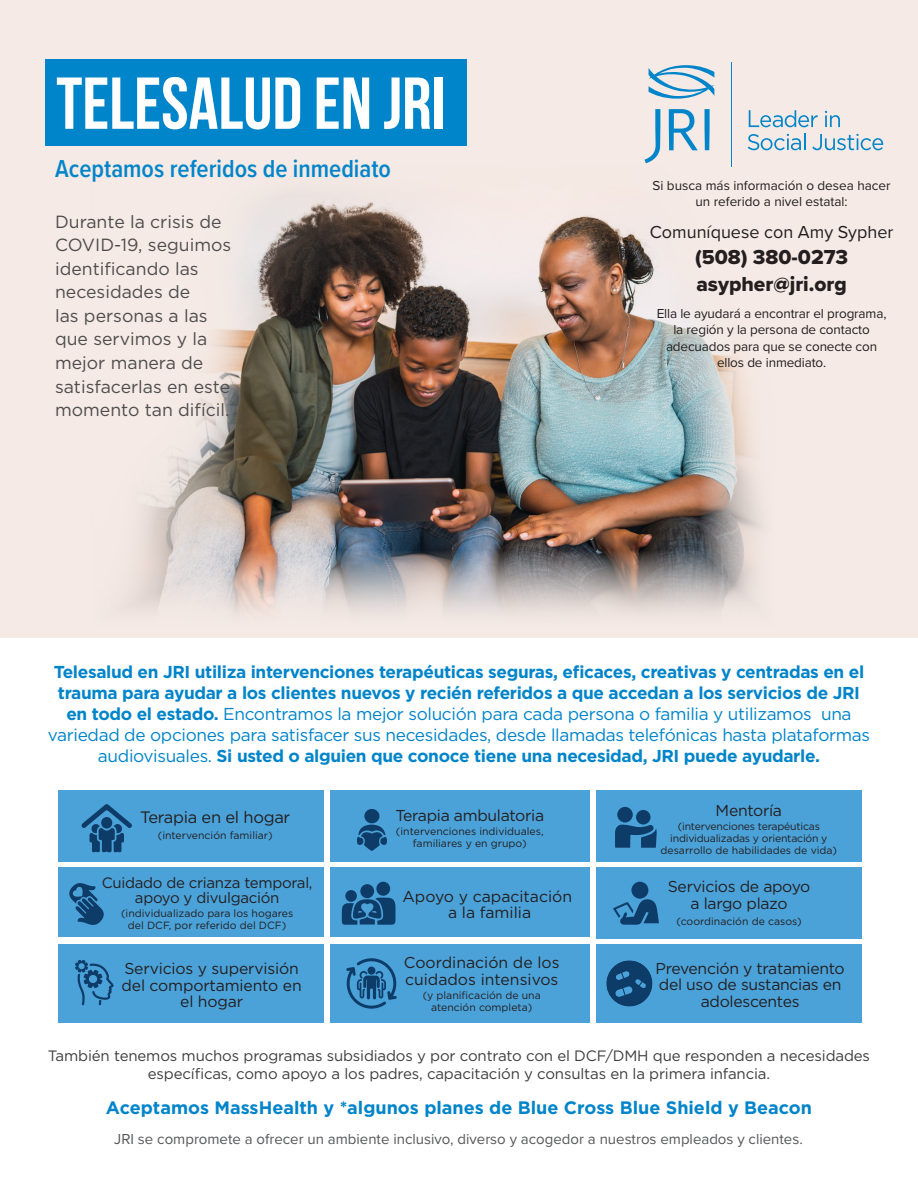
<style>
.page{position:relative;width:918px;height:1188px;background:#fff}
.page>*{position:absolute;margin:0;border:0;box-sizing:border-box;transform-origin:0 0}
.t1{font:73.35px "Bebas Neue";color:#fff}
.t2{font:600 25.5px "Proxima Nova Cond";color:#0084ca}
.t3{font:21px/26.2px "Proxima Nova Extrabld";color:#231f20}
.t4{font:700 18px "Gotham";color:#0084ca}
.t5{font:18px "Proxima Nova";color:#231f20}
.t6{font:17.7px/23.5px "Gotham";color:#4d4d4d}
.t7{font:700 17.25px/21px "Gotham";letter-spacing:-.02em;color:#0084ca;text-align:center}
.t8{font:16.5px "Gotham";letter-spacing:-.02em;color:#231f20}
.t9{font:15.75px/16.5px "Gotham";letter-spacing:-.02em;color:#231f20;text-align:center}
.t10{font:15.75px/16.5px "Gotham";color:#231f20;text-align:center}
.t11{font:15px/18px "Gotham";letter-spacing:-.01em;color:#3e3e3f;text-align:center}
.t12{font:15px "Proxima Nova";color:#57585a}
.t13{font:15px/15px "Gotham";letter-spacing:-.02em;color:#231f20;text-align:center}
.t14{font:13.5px/16.2px "Proxima Nova";letter-spacing:-.01em;color:#231f20;text-align:center}
.t15{font:10.5px/12px "Gotham";color:#231f20;text-align:center}
.t16{font:10.5px/12px "Gotham";letter-spacing:-.02em;color:#231f20;text-align:center}
.s1{font-weight:400}
</style>
<div class="page">
<div style="left:0;top:0;width:918px;height:637px;background:#f5eae5"></div>
<img style="left:45px;top:68px;width:839px;height:545px">
<svg style="left:749px;top:110px;width:69px;height:17px"></svg>
<svg style="left:825px;top:111px;width:15px;height:16px"></svg>
<svg style="left:748px;top:134px;width:58px;height:16px"></svg>
<svg style="left:812px;top:134px;width:71px;height:16px"></svg>
<svg style="left:645px;top:109px;width:65px;height:54px"></svg>
<svg style="left:649px;top:65px;width:65px;height:34px"></svg>
<hr style="left:731px;top:62px;width:1px;height:105px;background:#0084ca">
<div style="left:45px;top:59px;width:422px;height:86px;background:#0084ca"></div>
<div style="left:58px;top:867px;width:266px;height:70px;background:#4ba2d9"></div>
<div style="left:596px;top:867px;width:266px;height:72px;background:#4ba2d9"></div>
<div style="left:596px;top:790px;width:266px;height:71px;background:#4ba2d9"></div>
<div style="left:58px;top:790px;width:266px;height:71px;background:#4ba2d9"></div>
<div style="left:330px;top:867px;width:260px;height:70px;background:#4ba2d9"></div>
<div style="left:330px;top:790px;width:260px;height:71px;background:#4ba2d9"></div>
<div style="left:58px;top:944px;width:266px;height:79px;background:#4ba2d9"></div>
<div style="left:330px;top:944px;width:260px;height:79px;background:#4ba2d9"></div>
<div style="left:596px;top:944px;width:266px;height:79px;background:#4ba2d9"></div>
<svg style="left:69px;top:883px;width:35px;height:42px"></svg>
<div style="left:376px;top:882px;width:14px;height:14px;background:#0e3c68;border-radius:50%"></div>
<div style="left:360px;top:884px;width:14px;height:14px;background:#0e3c68;border-radius:50%"></div>
<div style="left:345px;top:890px;width:12px;height:12px;background:#0e3c68;border-radius:50%"></div>
<svg style="left:342px;top:898px;width:54px;height:27px"></svg>
<div style="left:364px;top:809px;width:15px;height:14px;background:#0e3c68;border-radius:50%"></div>
<svg style="left:357px;top:824px;width:30px;height:27px"></svg>
<svg style="left:615px;top:825px;width:42px;height:23px"></svg>
<div style="left:617px;top:807px;width:16px;height:16px;background:#0e3c68;border-radius:50%"></div>
<div style="left:636px;top:810px;width:15px;height:15px;background:#0e3c68;border-radius:50%"></div>
<div style="left:631px;top:882px;width:17px;height:17px;background:#0e3c68;border-radius:50%"></div>
<svg style="left:613px;top:899px;width:46px;height:26px"></svg>
<svg style="left:81px;top:804px;width:51px;height:49px"></svg>
<svg style="left:346px;top:958px;width:51px;height:51px"></svg>
<svg style="left:75px;top:960px;width:39px;height:45px"></svg>
<div style="left:606px;top:960px;width:47px;height:47px;background:#0e3c68;border-radius:50%"></div>
<svg style="left:615px;top:971px;width:31px;height:26px"></svg>
<p class="t1" style="left:56px;top:63px;width:391px">TELESALUD EN JRI</p>
<p class="t2" style="left:55px;top:150px;width:337px">Aceptamos referidos de inmediato</p>
<p class="t14" style="left:653px;top:177px;width:240px">Si busca más información o desea hacer un referido a nivel estatal:</p>
<p class="t6" style="left:55px;top:209px;width:178px">Durante la crisis de<br>COVID-19, seguimos identificando las necesidades de<br>las personas a las que servimos y la mejor manera de satisfacerlas en este momento tan difícil.</p>
<p class="t5" style="left:650px;top:219px;width:245px">Comuníquese con Amy Sypher</p>
<p class="t3" style="left:695px;top:244px;width:155px">(508) 380-0273 asypher@jri.org</p>
<p class="t14" style="left:657px;top:305px;width:231px">Ella le ayudará a encontrar el programa, la región y la persona de contacto adecuados para que se conecte con ellos de inmediato.</p>
<p class="t7" style="left:48px;top:661px;width:824px">Telesalud en JRI utiliza intervenciones terapéuticas seguras, eficaces, creativas y centradas en el trauma para ayudar a los clientes nuevos y recién referidos a que accedan a los servicios de JRI en todo el estado. <span class="s1">Encontramos la mejor solución para cada persona o familia y utilizamos una variedad de opciones para satisfacer sus necesidades, desde llamadas telefónicas hasta plataformas audiovisuales.</span> Si usted o alguien que conoce tiene una necesidad, JRI puede ayudarle.</p>
<p class="t8" style="left:140px;top:808px;width:152px">Terapia en el hogar</p>
<p class="t15" style="left:158px;top:829px;width:116px">(intervención familiar)</p>
<p class="t13" style="left:102px;top:875px;width:212px">Cuidado de crianza temporal, apoyo y divulgación</p>
<p class="t15" style="left:121px;top:907px;width:174px">(individualizado para los hogares del DCF, por referido del DCF)</p>
<p class="t9" style="left:122px;top:960px;width:182px">Servicios y supervisión del comportamiento en el hogar</p>
<p class="t9" style="left:395px;top:807px;width:150px">Terapia ambulatoria</p>
<p class="t15" style="left:396px;top:825px;width:149px">(intervenciones individuales, familiares y en grupo)</p>
<p class="t10" style="left:402px;top:888px;width:171px">Apoyo y capacitación a la familia</p>
<p class="t10" style="left:404px;top:954px;width:157px;text-align:left">Coordinación de los cuidados intensivos</p>
<p class="t15" style="left:423px;top:990px;width:120px">(y planificación de una atención completa)</p>
<p class="t9" style="left:716px;top:801px;width:68px">Mentoría</p>
<p class="t16" style="left:661px;top:820px;width:178px">(intervenciones terapéuticas individualizadas y orientación y desarrollo de habilidades de vida)</p>
<p class="t9" style="left:668px;top:878px;width:144px">Servicios de apoyo a largo plazo</p>
<p class="t15" style="left:677px;top:915px;width:127px">(coordinación de casos)</p>
<p class="t9" style="left:656px;top:960px;width:191px">Prevención y tratamiento del uso de sustancias en adolescentes</p>
<p class="t11" style="left:48px;top:1047px;width:824px">También tenemos muchos programas subsidiados y por contrato con el DCF/DMH que responden a necesidades específicas, como apoyo a los padres, capacitación y consultas en la primera infancia.</p>
<p class="t4" style="left:106px;top:1098px;width:708px">Aceptamos MassHealth y *algunos planes de Blue Cross Blue Shield y Beacon</p>
<p class="t12" style="left:114px;top:1128px;width:690px">JRI se compromete a ofrecer un ambiente inclusivo, diverso y acogedor a nuestros empleados y clientes.</p>
</div>
